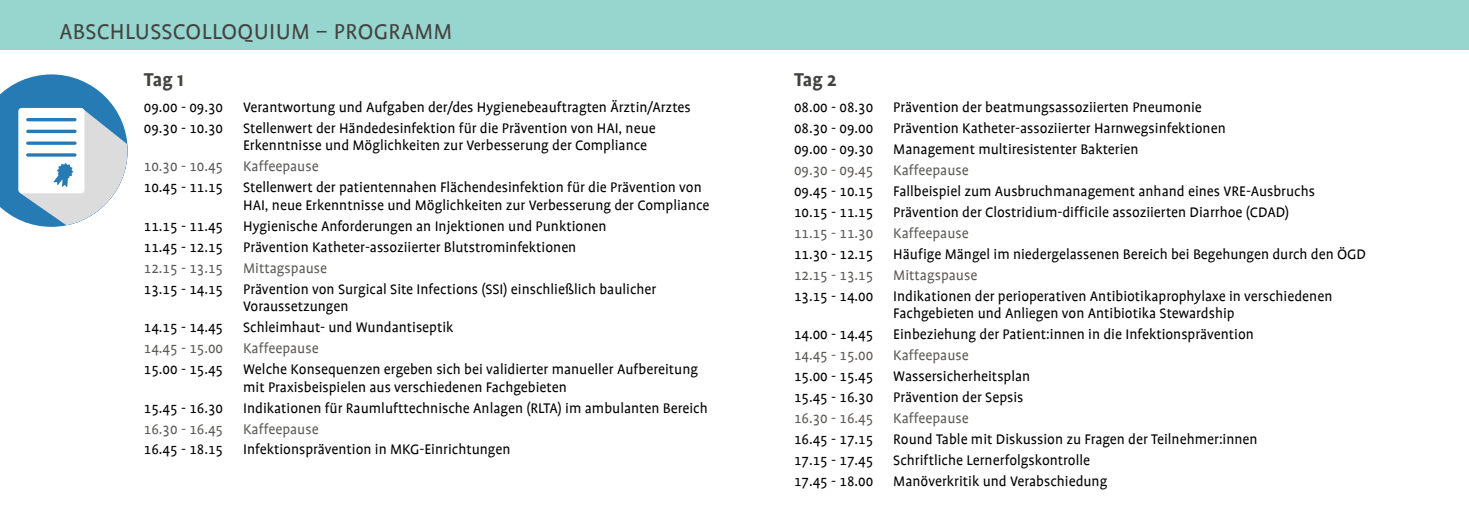
<style>
.page{position:relative;width:1469px;height:521px;background:#fff}
.page>*{position:absolute;margin:0;border:0;box-sizing:border-box;transform-origin:0 0}
.t1{font:24.5px "Profile";letter-spacing:.015em;color:#444341}
.t2{font:700 21px "Profile";letter-spacing:-.025em;color:#444341}
.t3{font:15.75px/17.5px "Profile";color:#000}
.t4{font:15.75px "Profile SC";color:#000}
.t5{font:15.75px "Profile";color:#5d5b59}
.t6{font:15.75px "Profile SC";color:#5d5b59}
</style>
<div class="page">
<div style="left:0;top:0;width:1468px;height:50px;background:#96d6ce"></div>
<svg style="left:0;top:74px;width:128px;height:153px"></svg>
<h1 class="t1" style="left:60px;top:19px;width:394px">ABSCHLUSSCOLLOQUIUM – PROGRAMM</h1>
<h2 class="t2" style="left:144px;top:68px;width:41px">Tag 1</h2>
<h2 class="t2" style="left:794px;top:68px;width:44px">Tag 2</h2>
<p class="t4" style="left:144px;top:99px;width:81px">09.00 - 09.30</p>
<p class="t3" style="left:243px;top:98px;width:449px">Verantwortung und Aufgaben der/des Hygienebeauftragten Ärztin/Arztes</p>
<p class="t4" style="left:144px;top:120px;width:81px">09.30 - 10.30</p>
<p class="t3" style="left:243px;top:119px;width:414px">Stellenwert der Händedesinfektion für die Prävention von HAI, neue<br>Erkenntnisse und Möglichkeiten zur Verbesserung der Compliance</p>
<p class="t6" style="left:144px;top:158px;width:81px">10.30 - 10.45</p>
<p class="t5" style="left:243px;top:158px;width:77px">Kaffeepause</p>
<p class="t4" style="left:144px;top:179px;width:81px">10.45 - 11.15</p>
<p class="t3" style="left:243px;top:179px;width:467px">Stellenwert der patientennahen Flächendesinfektion für die Prävention von<br>HAI, neue Erkenntnisse und Möglichkeiten zur Verbesserung der Compliance</p>
<p class="t4" style="left:144px;top:218px;width:81px">11.15 - 11.45</p>
<p class="t3" style="left:243px;top:217px;width:365px">Hygienische Anforderungen an Injektionen und Punktionen</p>
<p class="t4" style="left:144px;top:239px;width:81px">11.45 - 12.15</p>
<p class="t3" style="left:243px;top:238px;width:335px">Prävention Katheter-assoziierter Blutstrominfektionen</p>
<p class="t6" style="left:144px;top:260px;width:81px">12.15 - 13.15</p>
<p class="t5" style="left:243px;top:260px;width:85px">Mittagspause</p>
<p class="t4" style="left:144px;top:281px;width:81px">13.15 - 14.15</p>
<p class="t3" style="left:243px;top:280px;width:415px">Prävention von Surgical Site Infections (SSI) einschließlich baulicher<br>Voraussetzungen</p>
<p class="t4" style="left:144px;top:319px;width:81px">14.15 - 14.45</p>
<p class="t3" style="left:243px;top:319px;width:212px">Schleimhaut- und Wundantiseptik</p>
<p class="t6" style="left:144px;top:340px;width:81px">14.45 - 15.00</p>
<p class="t5" style="left:243px;top:340px;width:77px">Kaffeepause</p>
<p class="t4" style="left:144px;top:361px;width:81px">15.00 - 15.45</p>
<p class="t3" style="left:243px;top:360px;width:456px">Welche Konsequenzen ergeben sich bei validierter manueller Aufbereitung mit Praxisbeispielen aus verschiedenen Fachgebieten</p>
<p class="t4" style="left:144px;top:399px;width:81px">15.45 - 16.30</p>
<p class="t3" style="left:243px;top:399px;width:466px">Indikationen für Raumlufttechnische Anlagen (RLTA) im ambulanten Bereich</p>
<p class="t6" style="left:144px;top:420px;width:81px">16.30 - 16.45</p>
<p class="t5" style="left:243px;top:420px;width:77px">Kaffeepause</p>
<p class="t4" style="left:144px;top:441px;width:81px">16.45 - 18.15</p>
<p class="t3" style="left:243px;top:441px;width:269px">Infektionsprävention in MKG-Einrichtungen</p>
<p class="t4" style="left:794px;top:99px;width:81px">08.00 - 08.30</p>
<p class="t3" style="left:893px;top:98px;width:310px">Prävention der beatmungsassoziierten Pneumonie</p>
<p class="t4" style="left:794px;top:120px;width:81px">08.30 - 09.00</p>
<p class="t3" style="left:893px;top:119px;width:334px">Prävention Katheter-assoziierter Harnwegsinfektionen</p>
<p class="t4" style="left:794px;top:141px;width:81px">09.00 - 09.30</p>
<p class="t3" style="left:893px;top:140px;width:247px">Management multiresistenter Bakterien</p>
<p class="t6" style="left:794px;top:162px;width:81px">09.30 - 09.45</p>
<p class="t5" style="left:893px;top:162px;width:77px">Kaffeepause</p>
<p class="t4" style="left:794px;top:183px;width:81px">09.45 - 10.15</p>
<p class="t3" style="left:893px;top:182px;width:423px">Fallbeispiel zum Ausbruchmanagement anhand eines VRE-Ausbruchs</p>
<p class="t4" style="left:794px;top:204px;width:81px">10.15 - 11.15</p>
<p class="t3" style="left:893px;top:203px;width:397px">Prävention der Clostridium-difficile assoziierten Diarrhoe (CDAD)</p>
<p class="t6" style="left:794px;top:225px;width:81px">11.15 - 11.30</p>
<p class="t5" style="left:893px;top:225px;width:77px">Kaffeepause</p>
<p class="t4" style="left:794px;top:246px;width:81px">11.30 - 12.15</p>
<p class="t3" style="left:893px;top:245px;width:474px">Häufige Mängel im niedergelassenen Bereich bei Begehungen durch den ÖGD</p>
<p class="t6" style="left:794px;top:267px;width:81px">12.15 - 13.15</p>
<p class="t5" style="left:893px;top:267px;width:85px">Mittagspause</p>
<p class="t4" style="left:794px;top:288px;width:81px">13.15 - 14.00</p>
<p class="t3" style="left:893px;top:287px;width:440px">Indikationen der perioperativen Antibiotikaprophylaxe in verschiedenen<br>Fachgebieten und Anliegen von Antibiotika Stewardship</p>
<p class="t4" style="left:794px;top:326px;width:81px">14.00 - 14.45</p>
<p class="t3" style="left:893px;top:326px;width:362px">Einbeziehung der Patient:innen in die Infektionsprävention</p>
<p class="t6" style="left:794px;top:347px;width:81px">14.45 - 15.00</p>
<p class="t5" style="left:893px;top:347px;width:77px">Kaffeepause</p>
<p class="t4" style="left:794px;top:368px;width:81px">15.00 - 15.45</p>
<p class="t3" style="left:893px;top:368px;width:138px">Wassersicherheitsplan</p>
<p class="t4" style="left:794px;top:389px;width:81px">15.45 - 16.30</p>
<p class="t3" style="left:893px;top:389px;width:132px">Prävention der Sepsis</p>
<p class="t6" style="left:794px;top:410px;width:81px">16.30 - 16.45</p>
<p class="t5" style="left:893px;top:410px;width:77px">Kaffeepause</p>
<p class="t4" style="left:794px;top:431px;width:81px">16.45 - 17.15</p>
<p class="t3" style="left:893px;top:430px;width:366px">Round Table mit Diskussion zu Fragen der Teilnehmer:innen</p>
<p class="t4" style="left:794px;top:452px;width:81px">17.15 - 17.45</p>
<p class="t3" style="left:893px;top:451px;width:198px">Schriftliche Lernerfolgskontrolle</p>
<p class="t4" style="left:794px;top:473px;width:81px">17.45 - 18.00</p>
<p class="t3" style="left:893px;top:472px;width:216px">Manöverkritik und Verabschiedung</p>
</div>
